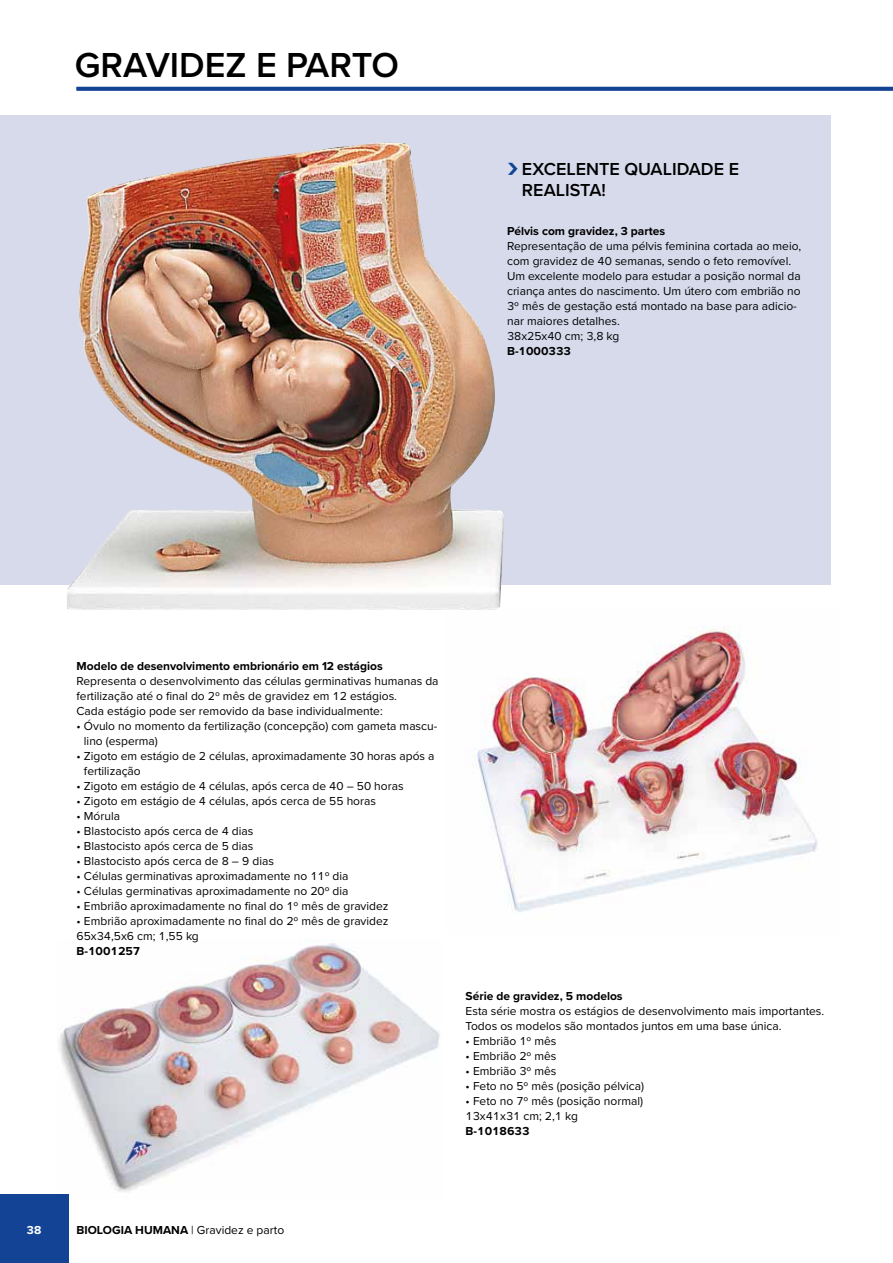
<style>
.page{position:relative;width:893px;height:1263px;background:#fff}
.page>*{position:absolute;margin:0;border:0;box-sizing:border-box;transform-origin:0 0}
.t1{font:600 36px "Proxima Nova";color:#000}
.t2{font:700 33.9px "Proxima Nova";color:#134395}
.t3{font:600 18px/21px "Proxima Nova";color:#000}
.t4{font:12px/15px "Proxima Nova";color:#000}
.t5{font:700 12px "Proxima Nova";color:#000}
.t6{font:700 12px "Proxima Nova";color:#fff}
.s1{font-weight:700}
</style>
<div class="page">
<div style="left:0;top:1195px;width:68px;height:68px;background:#134395"></div>
<svg style="left:77px;top:87px;width:816px;height:4px;background:#1b4998"></svg>
<img style="left:57px;top:940px;width:383px;height:259px">
<img style="left:472px;top:626px;width:346px;height:286px">
<div style="left:0;top:115px;width:830px;height:470px;background:#d6daeb"></div>
<img style="left:67px;top:142px;width:437px;height:468px">
<h1 class="t1" style="left:75px;top:39px;width:326px">GRAVIDEZ E PARTO</h1>
<h3 class="t3" style="left:522px;top:158px;width:219px">EXCELENTE QUALIDADE E<br>REALISTA!</h3>
<p class="t5" style="left:507px;top:222px;width:160px">Pélvis com gravidez, 3 partes</p>
<p class="t4" style="left:507px;top:238px;width:296px">Representação de uma pélvis feminina cortada ao meio, com gravidez de 40 semanas, sendo o feto removível.<br>Um excelente modelo para estudar a posição normal da criança antes do nascimento. Um útero com embrião no 3º mês de gestação está montado na base para adicio&shy;nar maiores detalhes.<br>38x25x40 cm; 3,8 kg</p>
<p class="t5" style="left:507px;top:342px;width:65px">B-1000333</p>
<h2 class="t2" style="left:507px;top:140px;width:13px">›</h2>
<p class="t5" style="left:77px;top:657px;width:308px">Modelo de desenvolvimento embrionário em 12 estágios</p>
<p class="t4" style="left:77px;top:673px;width:364px">Representa o desenvolvimento das células germinativas humanas da fertilização até o final do 2º mês de gravidez em 12 estágios.<br>Cada estágio pode ser removido da base individualmente:</p>
<p class="t4" style="left:84px;top:718px;width:355px;text-indent:-7px">• Óvulo no momento da fertilização (concepção) com gameta mascu&shy;lino (esperma)</p>
<p class="t4" style="left:84px;top:748px;width:352px;text-indent:-7px">• Zigoto em estágio de 2 células, aproximadamente 30 horas após a fertilização</p>
<p class="t4" style="left:77px;top:778px;width:329px">• Zigoto em estágio de 4 células, após cerca de 40 – 50 horas</p>
<p class="t4" style="left:77px;top:793px;width:301px">• Zigoto em estágio de 4 células, após cerca de 55 horas</p>
<p class="t4" style="left:77px;top:808px;width:45px">• Mórula</p>
<p class="t4" style="left:77px;top:823px;width:178px">• Blastocisto após cerca de 4 dias</p>
<p class="t4" style="left:77px;top:838px;width:178px">• Blastocisto após cerca de 5 dias</p>
<p class="t4" style="left:77px;top:853px;width:199px">• Blastocisto após cerca de 8 – 9 dias</p>
<p class="t4" style="left:77px;top:868px;width:274px">• Células germinativas aproximadamente no 11º dia</p>
<p class="t4" style="left:77px;top:883px;width:274px">• Células germinativas aproximadamente no 20º dia</p>
<p class="t4" style="left:77px;top:898px;width:313px">• Embrião aproximadamente no final do 1º mês de gravidez</p>
<p class="t4" style="left:77px;top:913px;width:313px">• Embrião aproximadamente no final do 2º mês de gravidez<br>65x34,5x6 cm; 1,55 kg</p>
<p class="t5" style="left:77px;top:942px;width:65px">B-1001257</p>
<p class="t5" style="left:466px;top:987px;width:159px">Série de gravidez, 5 modelos</p>
<p class="t4" style="left:466px;top:1003px;width:360px">Esta série mostra os estágios de desenvolvimento mais importantes.<br>Todos os modelos são montados juntos em uma base única.</p>
<p class="t4" style="left:466px;top:1033px;width:92px">• Embrião 1º mês</p>
<p class="t4" style="left:466px;top:1048px;width:92px">• Embrião 2º mês</p>
<p class="t4" style="left:466px;top:1063px;width:92px">• Embrião 3º mês</p>
<p class="t4" style="left:466px;top:1078px;width:180px">• Feto no 5º mês (posição pélvica)</p>
<p class="t4" style="left:466px;top:1093px;width:179px">• Feto no 7º mês (posição normal)<br>13x41x31 cm; 2,1 kg</p>
<p class="t5" style="left:466px;top:1122px;width:65px">B-1018633</p>
<p class="t6" style="left:27px;top:1221px;width:16px">38</p>
<p class="t4" style="left:77px;top:1222px;width:209px"><span class="s1">BIOLOGIA HUMANA</span> | Gravidez e parto</p>
</div>
